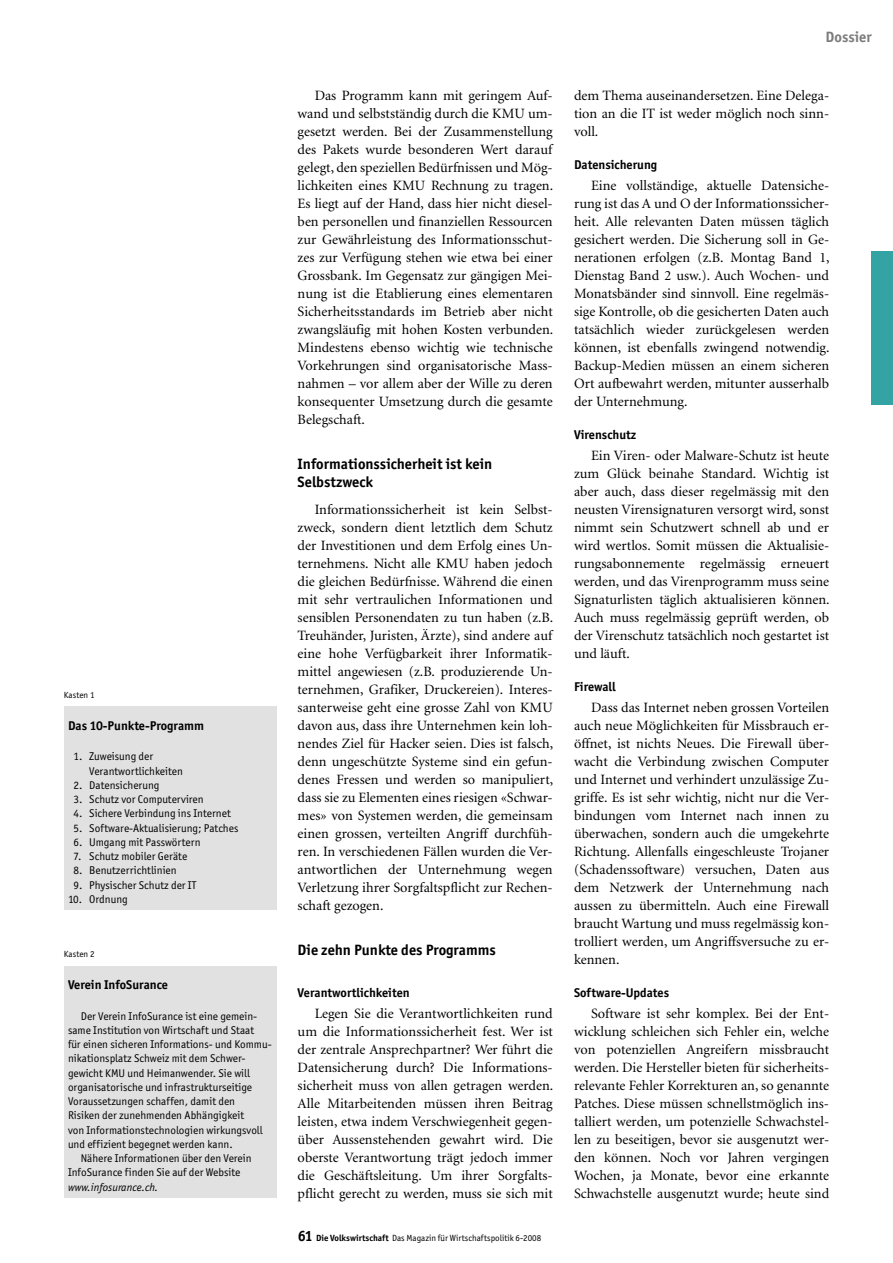
<style>
.page{position:relative;width:893px;height:1263px;background:#fff}
.page>*{position:absolute;margin:0;border:0;box-sizing:border-box;transform-origin:0 0}
._04_Zwischentitel_1{font:700 15px/18px "Officina San ITC";color:#000}
.Rubriktitel_links{font:700 15px "Officina San ITC";color:#7c7c7c}
._03_Grundschrift{font:14.25px/18px "Minion";color:#000;text-align:justify}
._05_Zwischentitel_2{font:700 12.75px "Officina San ITC";color:#000}
._10_Kasten-Titel{font:700 12.75px "Officina San ITC";color:#000}
._12_Kasten-Text{font:11.25px/14.2px "Officina San ITC";color:#000}
._06_Abbildungen{font:9px "Officina San ITC";color:#000}
.s1{font-style:italic}
.s2{font-weight:700;font-size:15px}
.s3{font-weight:700}
</style>
<div class="page">
<div style="left:872px;top:252px;width:21px;height:153px;background:#34a3a3"></div>
<div style="left:64px;top:706px;width:212px;height:203px;background:#e1e1e1"></div>
<div style="left:64px;top:965px;width:212px;height:232px;background:#e1e1e1"></div>
<p class="_06_Abbildungen" style="left:64px;top:690px;width:32px">Kasten 1</p>
<p class="_10_Kasten-Titel" style="left:68px;top:717px;width:137px">Das 10-Punkte-Programm</p>
<p class="_12_Kasten-Text" style="left:89px;top:749px;width:95px;text-indent:-16px">1. Zuweisung der<br>Verantwortlichkeiten</p>
<p class="_12_Kasten-Text" style="left:74px;top:778px;width:87px">2. Datensicherung</p>
<p class="_12_Kasten-Text" style="left:74px;top:792px;width:132px">3. Schutz vor Computerviren</p>
<p class="_12_Kasten-Text" style="left:74px;top:806px;width:159px">4. Sichere Verbindung ins Internet</p>
<p class="_12_Kasten-Text" style="left:74px;top:820px;width:166px">5. Software-Aktualisierung; Patches</p>
<p class="_12_Kasten-Text" style="left:74px;top:835px;width:128px">6. Umgang mit Passwörtern</p>
<p class="_12_Kasten-Text" style="left:74px;top:849px;width:115px">7. Schutz mobiler Geräte</p>
<p class="_12_Kasten-Text" style="left:74px;top:863px;width:105px">8. Benutzerrichtlinien</p>
<p class="_12_Kasten-Text" style="left:74px;top:877px;width:124px">9. Physischer Schutz der IT</p>
<p class="_12_Kasten-Text" style="left:68px;top:892px;width:61px">10. Ordnung</p>
<p class="_06_Abbildungen" style="left:64px;top:949px;width:32px">Kasten 2</p>
<p class="_10_Kasten-Titel" style="left:68px;top:976px;width:102px">Verein InfoSurance</p>
<p class="_12_Kasten-Text" style="left:68px;top:1008px;width:205px;text-indent:13px">Der Verein InfoSurance ist eine gemein&shy;same Institution von Wirtschaft und Staat<br>für einen sicheren Informations- und Kommu&shy;nikationsplatz Schweiz mit dem Schwer&shy;gewicht KMU und Heimanwender. Sie will organisatorische und infrastrukturseitige Voraussetzungen schaffen, damit den<br>Risiken der zunehmenden Abhängigkeit<br>von Informationstechnologien wirkungsvoll und effizient begegnet werden kann.</p>
<p class="_12_Kasten-Text" style="left:68px;top:1151px;width:185px;text-indent:13px">Nähere Informationen über den Verein<br>InfoSurance finden Sie auf der Website <span class="s1">www.infosurance.ch.</span></p>
<p class="_03_Grundschrift" style="left:298px;top:86px;width:257px;text-indent:17px">Das Programm kann mit geringem Auf&shy;wand und selbstständig durch die KMU um&shy;gesetzt werden. Bei der Zusammenstellung des Pakets wurde besonderen Wert darauf gelegt, den speziellen Bedürfnissen und Mög&shy;lichkeiten eines KMU Rechnung zu tragen.<br>Es liegt auf der Hand, dass hier nicht diesel&shy;ben personellen und finanziellen Ressourcen zur Gewährleistung des Informationsschut&shy;zes zur Verfügung stehen wie etwa bei einer Grossbank. Im Gegensatz zur gängigen Mei&shy;nung ist die Etablierung eines elementaren Sicherheitsstandards im Betrieb aber nicht zwangsläufig mit hohen Kosten verbunden.<br>Mindestens ebenso wichtig wie technische Vorkehrungen sind organisatorische Mass&shy;nahmen – vor allem aber der Wille zu deren konsequenter Umsetzung durch die gesamte Belegschaft.</p>
<p class="_04_Zwischentitel_1" style="left:298px;top:454px;width:196px">Informationssicherheit ist kein<br>Selbstzweck</p>
<p class="_03_Grundschrift" style="left:298px;top:500px;width:257px;text-indent:17px">Informationssicherheit ist kein Selbst&shy;zweck, sondern dient letztlich dem Schutz der Investitionen und dem Erfolg eines Un&shy;ternehmens. Nicht alle KMU haben jedoch die gleichen Bedürfnisse. Während die einen mit sehr vertraulichen Informationen und sensiblen Personendaten zu tun haben (z.B.<br>Treuhänder, Juristen, Ärzte), sind andere auf eine hohe Verfügbarkeit ihrer Informatik&shy;mittel angewiesen (z.B. produzierende Un&shy;ternehmen, Grafiker, Druckereien). Interes&shy;santerweise geht eine grosse Zahl von KMU davon aus, dass ihre Unternehmen kein loh&shy;nendes Ziel für Hacker seien. Dies ist falsch, denn ungeschützte Systeme sind ein gefun&shy;denes Fressen und werden so manipuliert, dass sie zu Elementen eines riesigen «Schwar&shy;mes» von Systemen werden, die gemeinsam einen grossen, verteilten Angriff durchfüh&shy;ren. In verschiedenen Fällen wurden die Ver&shy;antwortlichen der Unternehmung wegen Verletzung ihrer Sorgfaltspflicht zur Rechen&shy;schaft gezogen.</p>
<p class="_04_Zwischentitel_1" style="left:298px;top:940px;width:200px">Die zehn Punkte des Programms</p>
<p class="_05_Zwischentitel_2" style="left:298px;top:984px;width:114px">Verantwortlichkeiten</p>
<p class="_03_Grundschrift" style="left:298px;top:1004px;width:257px;text-indent:17px">Legen Sie die Verantwortlichkeiten rund um die Informationssicherheit fest. Wer ist der zentrale Ansprechpartner? Wer führt die Datensicherung durch? Die Informations&shy;sicherheit muss von allen getragen werden.<br>Alle Mitarbeitenden müssen ihren Beitrag leisten, etwa indem Verschwiegenheit gegen&shy;über Aussenstehenden gewahrt wird. Die oberste Verantwortung trägt jedoch immer die Geschäftsleitung. Um ihrer Sorgfalts&shy;pflicht gerecht zu werden, muss sie sich mit</p>
<p class="_06_Abbildungen" style="left:298px;top:1232px;width:245px"><span class="s2">61</span> <span class="s3">Die Volkswirtschaft</span> Das Magazin für Wirtschaftspolitik 6-2008</p>
<p class="Rubriktitel_links" style="left:826px;top:27px;width:48px">Dossier</p>
<p class="_03_Grundschrift" style="left:574px;top:86px;width:257px">dem Thema auseinandersetzen. Eine Delega&shy;tion an die IT ist weder möglich noch sinn&shy;voll.</p>
<p class="_05_Zwischentitel_2" style="left:574px;top:156px;width:85px">Datensicherung</p>
<p class="_03_Grundschrift" style="left:574px;top:176px;width:257px;text-indent:17px">Eine vollständige, aktuelle Datensiche&shy;rung ist das A und O der Informationssicher&shy;heit. Alle relevanten Daten müssen täglich gesichert werden. Die Sicherung soll in Ge&shy;nerationen erfolgen (z.B. Montag Band 1, Dienstag Band 2 usw.). Auch Wochen- und Monatsbänder sind sinnvoll. Eine regelmäs&shy;sige Kontrolle, ob die gesicherten Daten auch tatsächlich wieder zurückgelesen werden können, ist ebenfalls zwingend notwendig.<br>Backup-Medien müssen an einem sicheren Ort aufbewahrt werden, mitunter ausserhalb der Unternehmung.</p>
<p class="_05_Zwischentitel_2" style="left:574px;top:426px;width:64px">Virenschutz</p>
<p class="_03_Grundschrift" style="left:574px;top:446px;width:257px;text-indent:17px">Ein Viren- oder Malware-Schutz ist heute zum Glück beinahe Standard. Wichtig ist aber auch, dass dieser regelmässig mit den neusten Virensignaturen versorgt wird, sonst nimmt sein Schutzwert schnell ab und er wird wertlos. Somit müssen die Aktualisie&shy;rungsabonnemente regelmässig erneuert werden, und das Virenprogramm muss seine Signaturlisten täglich aktualisieren können.<br>Auch muss regelmässig geprüft werden, ob der Virenschutz tatsächlich noch gestartet ist und läuft.</p>
<p class="_05_Zwischentitel_2" style="left:574px;top:678px;width:43px">Firewall</p>
<p class="_03_Grundschrift" style="left:574px;top:698px;width:257px;text-indent:17px">Dass das Internet neben grossen Vorteilen auch neue Möglichkeiten für Missbrauch er&shy;öffnet, ist nichts Neues. Die Firewall über&shy;wacht die Verbindung zwischen Computer und Internet und verhindert unzulässige Zu&shy;griffe. Es ist sehr wichtig, nicht nur die Ver&shy;bindungen vom Internet nach innen zu überwachen, sondern auch die umgekehrte Richtung. Allenfalls eingeschleuste Trojaner (Schadenssoftware) versuchen, Daten aus dem Netzwerk der Unternehmung nach aussen zu übermitteln. Auch eine Firewall braucht Wartung und muss regelmässig kon&shy;trolliert werden, um Angriffsversuche zu er&shy;kennen.</p>
<p class="_05_Zwischentitel_2" style="left:574px;top:984px;width:97px">Software-Updates</p>
<p class="_03_Grundschrift" style="left:574px;top:1004px;width:257px;text-indent:17px">Software ist sehr komplex. Bei der Ent&shy;wicklung schleichen sich Fehler ein, welche von potenziellen Angreifern missbraucht werden. Die Hersteller bieten für sicherheits&shy;relevante Fehler Korrekturen an, so genannte Patches. Diese müssen schnellstmöglich ins&shy;talliert werden, um potenzielle Schwachstel&shy;len zu beseitigen, bevor sie ausgenutzt wer&shy;den können. Noch vor Jahren vergingen Wochen, ja Monate, bevor eine erkannte Schwachstelle ausgenutzt wurde; heute sind</p>
</div>
